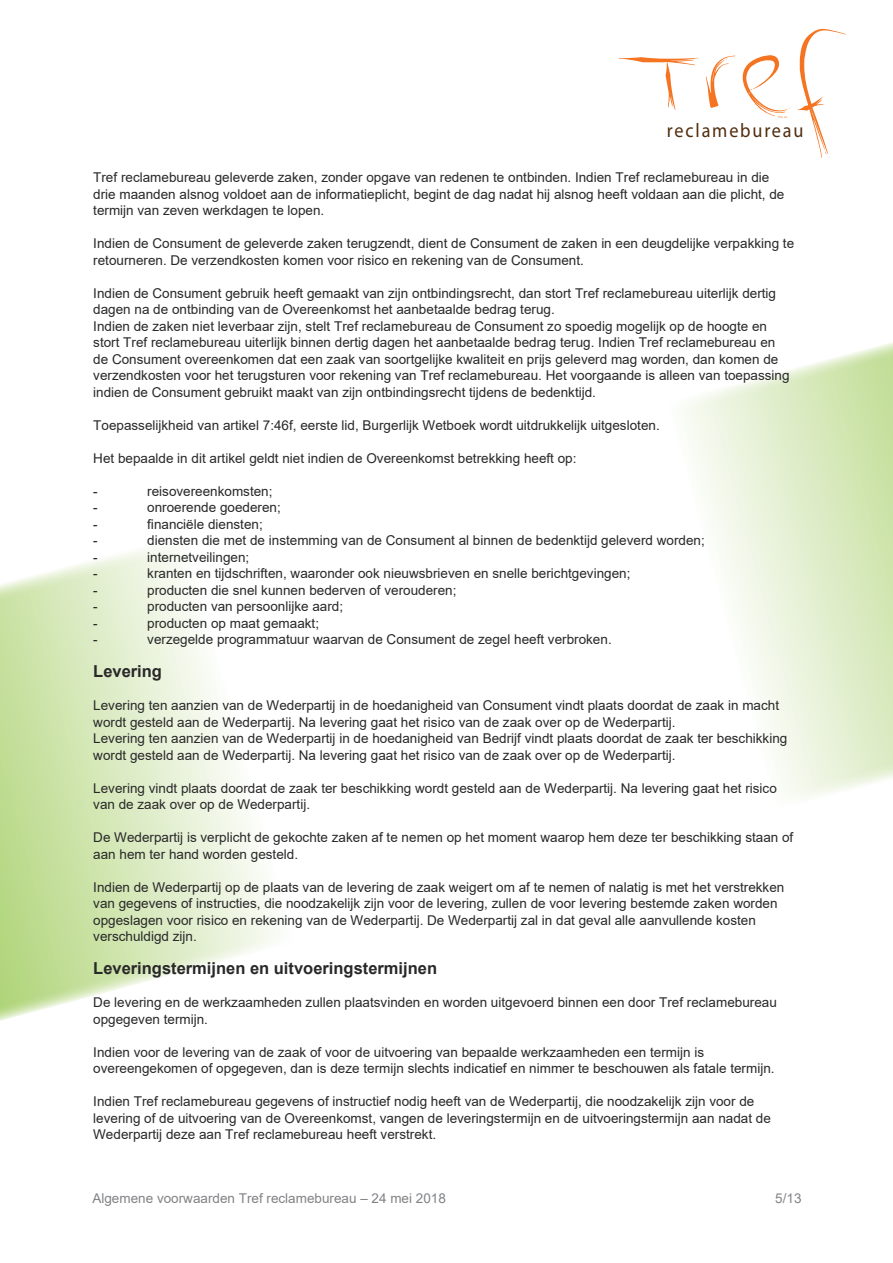
<style>
.page{position:relative;width:893px;height:1263px;background:#fff}
.page>*{position:absolute;margin:0;border:0;box-sizing:border-box;transform-origin:0 0}
.t1{font:19.8px "Myriad Pro";letter-spacing:.1em;color:#512e0f;scale:.92 1}
.t2{font:700 16.5px "Arial";color:#292829}
.t3{font:13.5px/16.5px "Arial";color:#292829}
.t4{font:13.5px "Arial";color:#808285}
</style>
<div class="page">
<svg style="left:619px;top:57px;width:79px;height:53px"></svg>
<svg style="left:706px;top:56px;width:29px;height:52px"></svg>
<svg style="left:743px;top:55px;width:47px;height:62px"></svg>
<svg style="left:798px;top:29px;width:48px;height:129px"></svg>
<svg style="left:684px;top:342px;width:209px;height:455px"></svg>
<svg style="left:0;top:548px;width:278px;height:473px"></svg>
<h1 class="t1" style="left:667px;top:118px;width:150px">reclamebureau</h1>
<p class="t3" style="left:93px;top:169px;width:693px">Tref reclamebureau geleverde zaken, zonder opgave van redenen te ontbinden. Indien Tref reclamebureau in die drie maanden alsnog voldoet aan de informatieplicht, begint de dag nadat hij alsnog heeft voldaan aan die plicht, de termijn van zeven werkdagen te lopen.</p>
<p class="t3" style="left:93px;top:235px;width:702px">Indien de Consument de geleverde zaken terugzendt, dient de Consument de zaken in een deugdelijke verpakking te retourneren. De verzendkosten komen voor risico en rekening van de Consument.</p>
<p class="t3" style="left:93px;top:285px;width:684px">Indien de Consument gebruik heeft gemaakt van zijn ontbindingsrecht, dan stort Tref reclamebureau uiterlijk dertig dagen na de ontbinding van de Overeenkomst het aanbetaalde bedrag terug.</p>
<p class="t3" style="left:93px;top:318px;width:698px">Indien de zaken niet leverbaar zijn, stelt Tref reclamebureau de Consument zo spoedig mogelijk op de hoogte en stort Tref reclamebureau uiterlijk binnen dertig dagen het aanbetaalde bedrag terug. Indien Tref reclamebureau en de Consument overeenkomen dat een zaak van soortgelijke kwaliteit en prijs geleverd mag worden, dan komen de verzendkosten voor het terugsturen voor rekening van Tref reclamebureau. Het voorgaande is alleen van toepassing indien de Consument gebruikt maakt van zijn ontbindingsrecht tijdens de bedenktijd.</p>
<p class="t3" style="left:93px;top:417px;width:568px">Toepasselijkheid van artikel 7:46f, eerste lid, Burgerlijk Wetboek wordt uitdrukkelijk uitgesloten.</p>
<p class="t3" style="left:93px;top:450px;width:485px">Het bepaalde in dit artikel geldt niet indien de Overeenkomst betrekking heeft op:</p>
<p class="t3" style="left:93px;top:483px;width:6px">-</p>
<p class="t3" style="left:147px;top:483px;width:127px">reisovereenkomsten;</p>
<p class="t3" style="left:93px;top:499px;width:6px">-</p>
<p class="t3" style="left:147px;top:499px;width:135px">onroerende goederen;</p>
<p class="t3" style="left:93px;top:516px;width:6px">-</p>
<p class="t3" style="left:147px;top:516px;width:117px">financiële diensten;</p>
<p class="t3" style="left:93px;top:532px;width:6px">-</p>
<p class="t3" style="left:147px;top:532px;width:559px">diensten die met de instemming van de Consument al binnen de bedenktijd geleverd worden;</p>
<p class="t3" style="left:93px;top:549px;width:6px">-</p>
<p class="t3" style="left:147px;top:549px;width:104px">internetveilingen;</p>
<p class="t3" style="left:93px;top:565px;width:6px">-</p>
<p class="t3" style="left:147px;top:565px;width:485px">kranten en tijdschriften, waaronder ook nieuwsbrieven en snelle berichtgevingen;</p>
<p class="t3" style="left:93px;top:582px;width:6px">-</p>
<p class="t3" style="left:147px;top:582px;width:311px">producten die snel kunnen bederven of verouderen;</p>
<p class="t3" style="left:93px;top:598px;width:6px">-</p>
<p class="t3" style="left:147px;top:598px;width:197px">producten van persoonlijke aard;</p>
<p class="t3" style="left:93px;top:615px;width:6px">-</p>
<p class="t3" style="left:147px;top:615px;width:173px">producten op maat gemaakt;</p>
<p class="t3" style="left:93px;top:631px;width:6px">-</p>
<p class="t3" style="left:147px;top:631px;width:466px">verzegelde programmatuur waarvan de Consument de zegel heeft verbroken.</p>
<p class="t2" style="left:93px;top:660px;width:70px">Levering</p>
<p class="t3" style="left:93px;top:697px;width:687px">Levering ten aanzien van de Wederpartij in de hoedanigheid van Consument vindt plaats doordat de zaak in macht wordt gesteld aan de Wederpartij. Na levering gaat het risico van de zaak over op de Wederpartij.</p>
<p class="t3" style="left:93px;top:730px;width:696px">Levering ten aanzien van de Wederpartij in de hoedanigheid van Bedrijf vindt plaats doordat de zaak ter beschikking wordt gesteld aan de Wederpartij. Na levering gaat het risico van de zaak over op de Wederpartij.</p>
<p class="t3" style="left:93px;top:780px;width:685px">Levering vindt plaats doordat de zaak ter beschikking wordt gesteld aan de Wederpartij. Na levering gaat het risico van de zaak over op de Wederpartij.</p>
<p class="t3" style="left:93px;top:829px;width:702px">De Wederpartij is verplicht de gekochte zaken af te nemen op het moment waarop hem deze ter beschikking staan of aan hem ter hand worden gesteld.</p>
<p class="t3" style="left:93px;top:879px;width:693px">Indien de Wederpartij op de plaats van de levering de zaak weigert om af te nemen of nalatig is met het verstrekken van gegevens of instructies, die noodzakelijk zijn voor de levering, zullen de voor levering bestemde zaken worden opgeslagen voor risico en rekening van de Wederpartij. De Wederpartij zal in dat geval alle aanvullende kosten verschuldigd zijn.</p>
<p class="t2" style="left:93px;top:957px;width:345px">Leveringstermijnen en uitvoeringstermijnen</p>
<p class="t3" style="left:93px;top:994px;width:685px">De levering en de werkzaamheden zullen plaatsvinden en worden uitgevoerd binnen een door Tref reclamebureau opgegeven termijn.</p>
<p class="t3" style="left:93px;top:1044px;width:683px">Indien voor de levering van de zaak of voor de uitvoering van bepaalde werkzaamheden een termijn is overeengekomen of opgegeven, dan is deze termijn slechts indicatief en nimmer te beschouwen als fatale termijn.</p>
<p class="t3" style="left:93px;top:1093px;width:679px">Indien Tref reclamebureau gegevens of instructief nodig heeft van de Wederpartij, die noodzakelijk zijn voor de levering of de uitvoering van de Overeenkomst, vangen de leveringstermijn en de uitvoeringstermijn aan nadat de<br>Wederpartij deze aan Tref reclamebureau heeft verstrekt.</p>
<p class="t4" style="left:92px;top:1188px;width:355px">Algemene voorwaarden Tref reclamebureau – 24 mei 2018</p>
<p class="t4" style="left:775px;top:1188px;width:28px">5/13</p>
</div>
